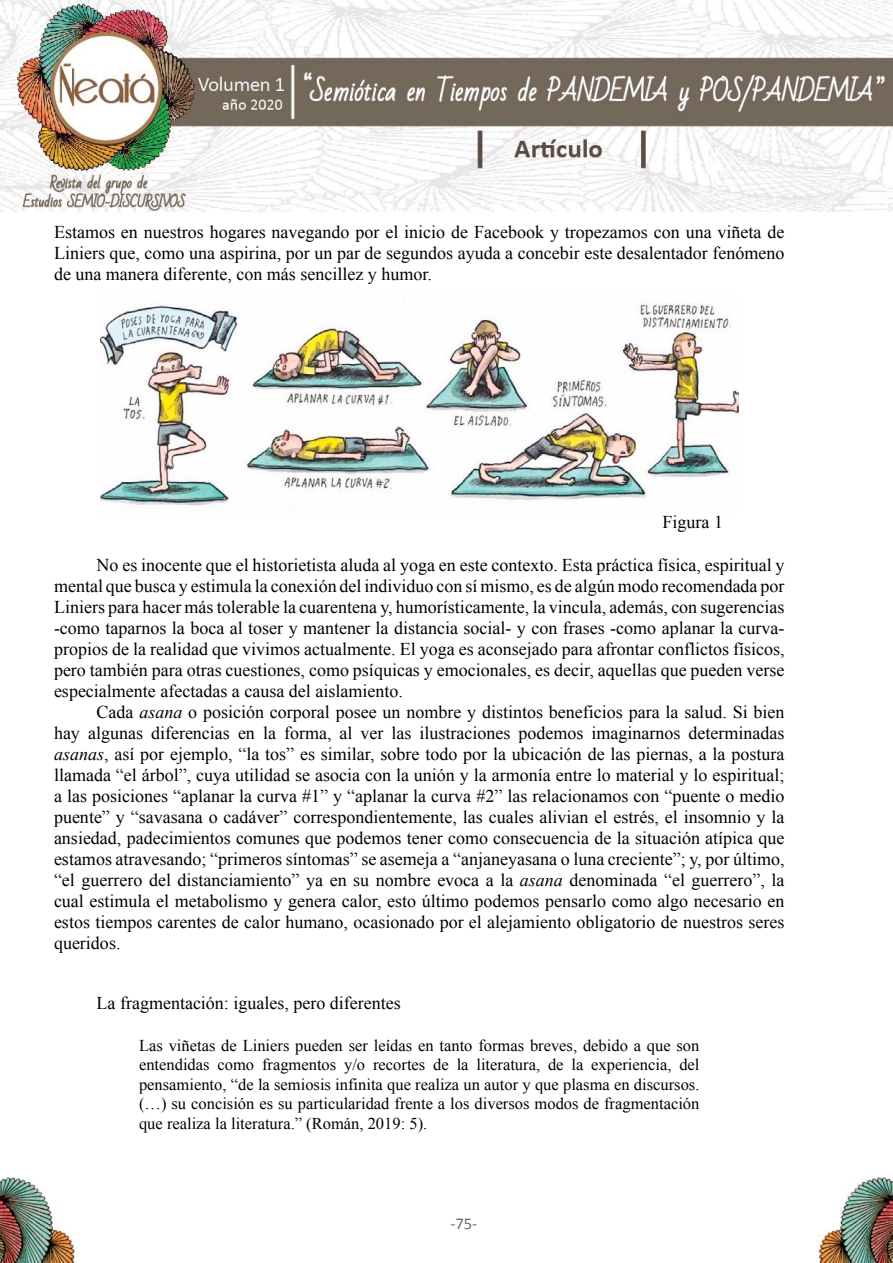
<style>
.page{position:relative;width:893px;height:1263px;background:#fff}
.page>*{position:absolute;margin:0;border:0;box-sizing:border-box;transform-origin:0 0}
.t1{font:18px/21px "Times New Roman";color:#000;text-align:justify}
.t2{font:16.5px/19.5px "Times New Roman";color:#000;text-align:justify}
.t3{font:16.5px "Calibri";color:#73685b}
.s1{font-style:italic}
</style>
<div class="page">
<img style="left:0;top:0;width:893px;height:212px">
<img style="left:817px;top:1178px;width:76px;height:85px">
<img style="left:0;top:1178px;width:75px;height:85px">
<img style="left:101px;top:303px;width:638px;height:203px">
<p class="t1" style="left:54px;top:221px;width:732px">Estamos en nuestros hogares navegando por el inicio de Facebook y tropezamos con una viñeta de Liniers que, como una aspirina, por un par de segundos ayuda a concebir este desalentador fenómeno de una manera diferente, con más sencillez y humor.</p>
<p class="t1" style="left:663px;top:511px;width:62px">Figura 1</p>
<p class="t1" style="left:54px;top:554px;width:732px;text-indent:43px">No es inocente que el historietista aluda al yoga en este contexto. Esta práctica física, espiritual y mental que busca y estimula la conexión del individuo con sí mismo, es de algún modo recomendada por Liniers para hacer más tolerable la cuarentena y, humorísticamente, la vincula, además, con sugerencias -como taparnos la boca al toser y mantener la distancia social- y con frases -como aplanar la curva&shy;propios de la realidad que vivimos actualmente. El yoga es aconsejado para afrontar conflictos físicos, pero también para otras cuestiones, como psíquicas y emocionales, es decir, aquellas que pueden verse especialmente afectadas a causa del aislamiento.</p>
<p class="t1" style="left:54px;top:701px;width:732px;text-indent:43px">Cada <span class="s1">asana</span> o posición corporal posee un nombre y distintos beneficios para la salud. Si bien hay algunas diferencias en la forma, al ver las ilustraciones podemos imaginarnos determinadas <span class="s1">asanas</span>, así por ejemplo, “la tos” es similar, sobre todo por la ubicación de las piernas, a la postura llamada “el árbol”, cuya utilidad se asocia con la unión y la armonía entre lo material y lo espiritual; a las posiciones “aplanar la curva #1” y “aplanar la curva #2” las relacionamos con “puente o medio puente” y “savasana o cadáver” correspondientemente, las cuales alivian el estrés, el insomnio y la ansiedad, padecimientos comunes que podemos tener como consecuencia de la situación atípica que estamos atravesando; “primeros síntomas” se asemeja a “anjaneyasana o luna creciente”; y, por último, “el guerrero del distanciamiento” ya en su nombre evoca a la <span class="s1">asana</span> denominada “el guerrero”, la cual estimula el metabolismo y genera calor, esto último podemos pensarlo como algo necesario en estos tiempos carentes de calor humano, ocasionado por el alejamiento obligatorio de nuestros seres queridos.</p>
<p class="t1" style="left:97px;top:992px;width:306px">La fragmentación: iguales, pero diferentes</p>
<p class="t2" style="left:139px;top:1035px;width:562px">Las viñetas de Liniers pueden ser leídas en tanto formas breves, debido a que son entendidas como fragmentos y/o recortes de la literatura, de la experiencia, del pensamiento, “de la semiosis infinita que realiza un autor y que plasma en discursos. (…) su concisión es su particularidad frente a los diversos modos de fragmentación que realiza la literatura.” (Román, 2019: 5).</p>
<p class="t3" style="left:450px;top:1213px;width:28px">-75-</p>
</div>
